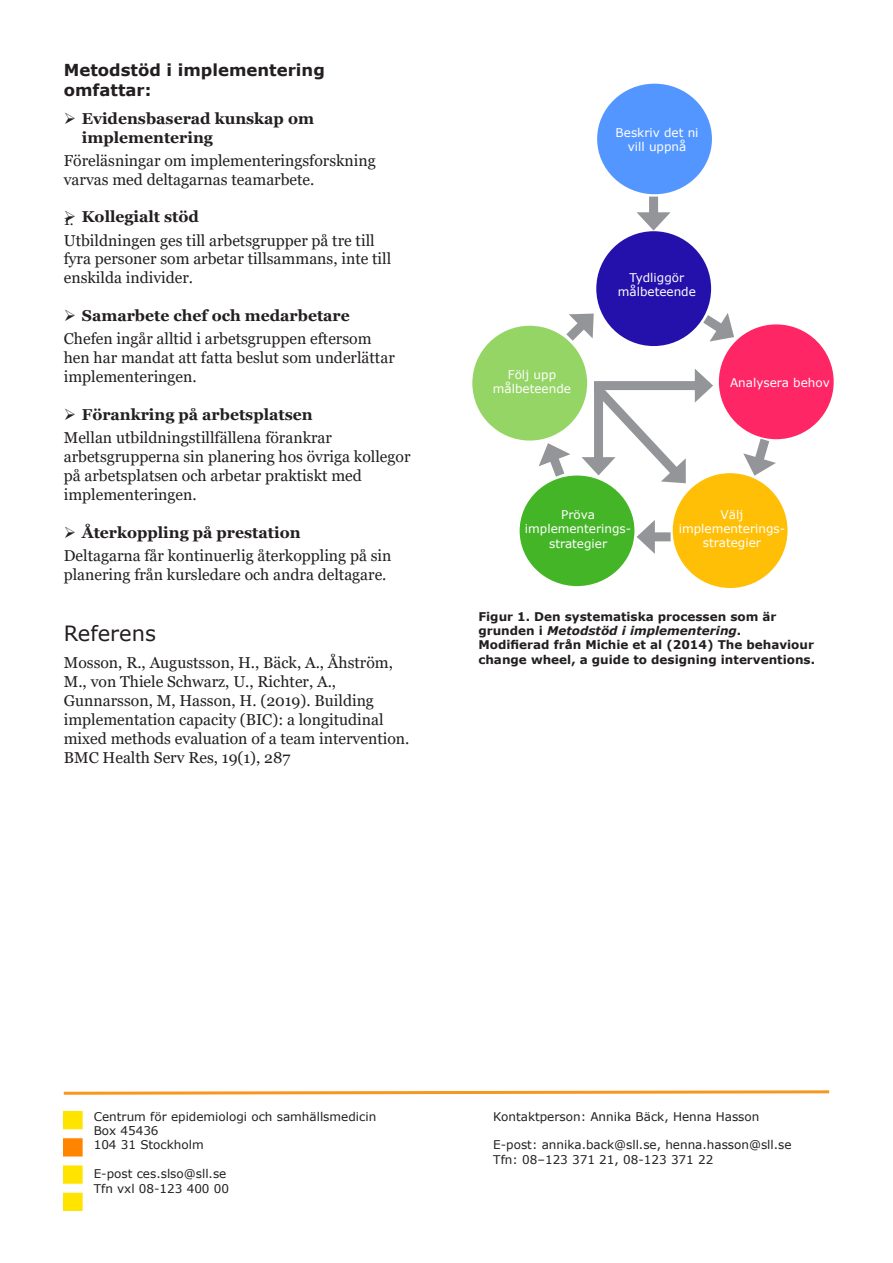
<style>
.page{position:relative;width:893px;height:1263px;background:#fff}
.page>*{position:absolute;margin:0;border:0;box-sizing:border-box;transform-origin:0 0}
.Rubrik_2{font:21px "Verdana";color:#231f20}
.Rubrik_3{font:700 16.5px/19.8px "Verdana";color:#231f20}
.Brödtext{font:15.75px/18.9px "Georgia";color:#231f20}
.t1{font:700 15.75px/18.9px "Georgia";color:#231f20}
.t2{font:14.25px "Georgia";color:#231f20}
.t3{font:12px/14.4px "Verdana";color:#231f20}
.Tabell_figurrubrik{font:700 12px/14.4px "Verdana";color:#231f20}
.Rubrik_faktaruta{font:12px/14.4px "Verdana";color:#fff;text-align:center}
.s1{font-style:italic}
</style>
<div class="page">
<img style="left:64px;top:1111px;width:18px;height:99px">
<svg style="left:63px;top:1090px;width:767px;height:5px"></svg>
<div style="left:597px;top:84px;width:115px;height:110px;background:#5496ff;border-radius:50%"></div>
<div style="left:596px;top:231px;width:115px;height:115px;background:#2410aa;border-radius:50%"></div>
<div style="left:719px;top:324px;width:115px;height:115px;background:#ff2666;border-radius:50%"></div>
<div style="left:673px;top:473px;width:114px;height:115px;background:#ffbf06;border-radius:50%"></div>
<div style="left:520px;top:475px;width:114px;height:111px;background:#45b528;border-radius:50%"></div>
<div style="left:472px;top:326px;width:115px;height:115px;background:#95d565;border-radius:50%"></div>
<div style="left:649px;top:197px;width:9px;height:22px;background:#939598"></div>
<svg style="left:637px;top:212px;width:34px;height:19px"></svg>
<svg style="left:539px;top:443px;width:33px;height:44px"></svg>
<svg style="left:557px;top:313px;width:37px;height:37px"></svg>
<div style="left:648px;top:532px;width:23px;height:9px;background:#939598"></div>
<svg style="left:637px;top:520px;width:18px;height:34px"></svg>
<svg style="left:743px;top:429px;width:33px;height:47px"></svg>
<svg style="left:693px;top:306px;width:44px;height:37px"></svg>
<svg style="left:581px;top:369px;width:132px;height:119px"></svg>
<p class="Rubrik_3" style="left:64px;top:60px;width:263px">Metodstöd i implementering omfattar:</p>
<p class="t1" style="left:82px;top:109px;width:234px">Evidensbaserad kunskap om implementering</p>
<p class="Brödtext" style="left:64px;top:151px;width:314px">Föreläsningar om implementeringsforskning</p>
<p class="Brödtext" style="left:64px;top:170px;width:252px">varvas med deltagarnas teamarbete.</p>
<p class="t1" style="left:82px;top:208px;width:119px">Kollegialt stöd</p>
<p class="Brödtext" style="left:64px;top:231px;width:329px">Utbildningen ges till arbetsgrupper på tre till fyra personer som arbetar tillsammans, inte till enskilda individer.</p>
<p class="t1" style="left:82px;top:306px;width:270px">Samarbete chef och medarbetare</p>
<p class="Brödtext" style="left:64px;top:330px;width:332px">Chefen ingår alltid i arbetsgruppen eftersom hen har mandat att fatta beslut som underlättar implementeringen.</p>
<p class="t1" style="left:82px;top:405px;width:232px">Förankring på arbetsplatsen</p>
<p class="Brödtext" style="left:64px;top:428px;width:348px">Mellan utbildningstillfällena förankrar arbetsgrupperna sin planering hos övriga kollegor på arbetsplatsen och arbetar praktiskt med implementeringen.</p>
<p class="t1" style="left:82px;top:523px;width:220px">Återkoppling på prestation</p>
<p class="Brödtext" style="left:64px;top:546px;width:329px">Deltagarna får kontinuerlig återkoppling på sin planering från kursledare och andra deltagare.</p>
<p class="t2" style="left:64px;top:212px;width:11px">1.</p>
<p class="Rubrik_2" style="left:64px;top:619px;width:94px">Referens</p>
<p class="Brödtext" style="left:64px;top:654px;width:347px">Mosson, R., Augustsson, H., Bäck, A., Åhström, M., von Thiele Schwarz, U., Richter, A., Gunnarsson, M, Hasson, H. (2019). Building implementation capacity (BIC): a longitudinal mixed methods evaluation of a team intervention.<br>BMC Health Serv Res, 19(1), 287</p>
<p class="Rubrik_faktaruta" style="left:616px;top:125px;width:84px">Beskriv det ni vill uppnå</p>
<p class="Rubrik_faktaruta" style="left:493px;top:367px;width:80px">Följ upp målbeteende</p>
<p class="Rubrik_faktaruta" style="left:618px;top:270px;width:80px">Tydliggör målbeteende</p>
<p class="Rubrik_faktaruta" style="left:730px;top:376px;width:101px">Analysera behov</p>
<p class="Rubrik_faktaruta" style="left:525px;top:507px;width:108px">Pröva implementerings&shy;strategier</p>
<p class="Rubrik_faktaruta" style="left:679px;top:507px;width:108px">Välj implementerings&shy;strategier</p>
<p class="Tabell_figurrubrik" style="left:478px;top:609px;width:338px">Figur 1. Den systematiska processen som är grunden i <span class="s1">Metodstöd i implementering</span>.<br>Modifierad från Michie et al (2014) The behaviour change wheel, a guide to designing interventions.</p>
<p class="t3" style="left:94px;top:1109px;width:284px">Centrum för epidemiologi och samhällsmedicin</p>
<p class="t3" style="left:94px;top:1123px;width:112px">Box 45436<br>104 31 Stockholm</p>
<p class="t3" style="left:94px;top:1166px;width:134px">E-post ces.slso@sll.se</p>
<p class="t3" style="left:94px;top:1181px;width:137px">Tfn vxl 08-123 400 00</p>
<p class="t3" style="left:493px;top:1109px;width:268px">Kontaktperson: Annika Bäck, Henna Hasson</p>
<p class="t3" style="left:493px;top:1137px;width:300px">E-post: annika.back@sll.se, henna.hasson@sll.se</p>
<p class="t3" style="left:493px;top:1152px;width:222px">Tfn: 08–123 371 21, 08-123 371 22</p>
</div>
